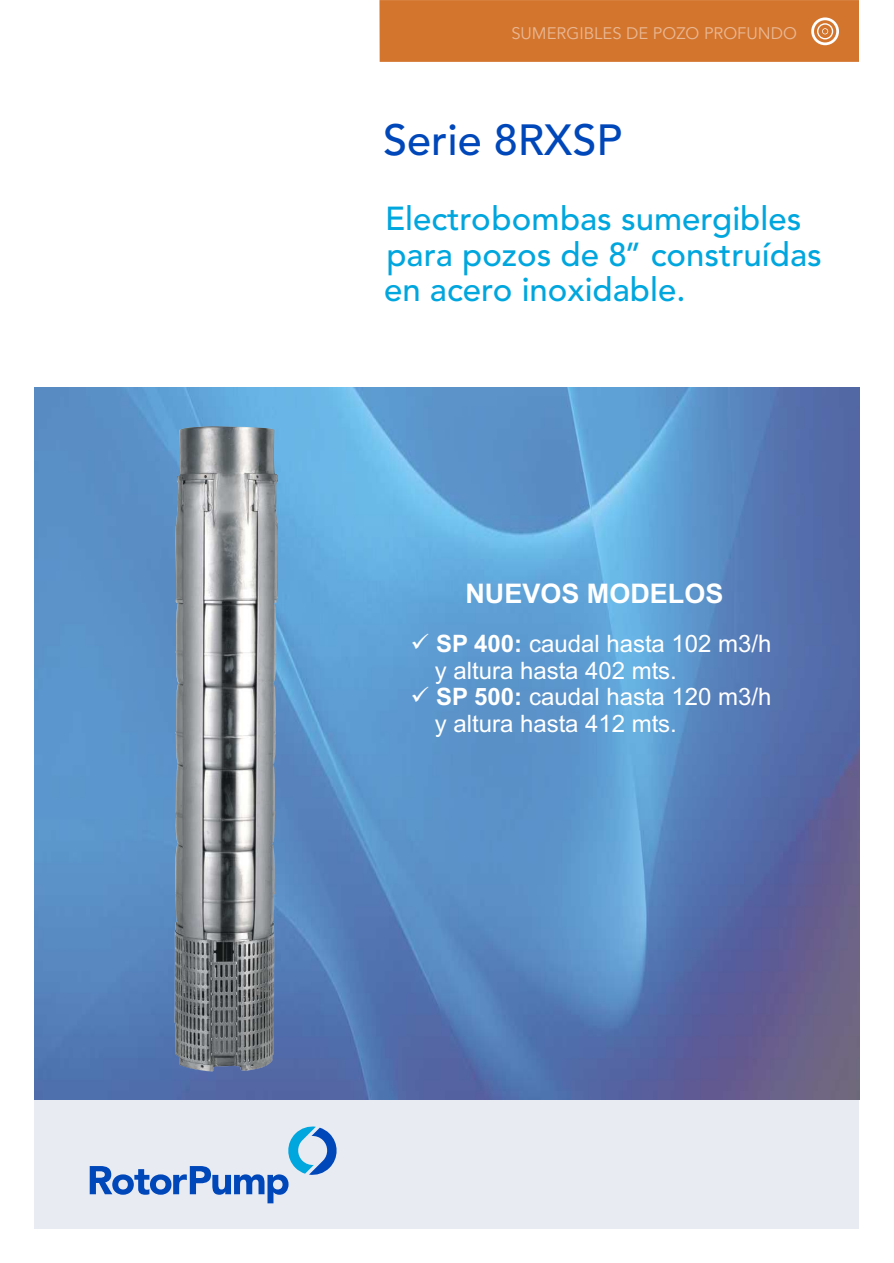
<style>
.page{position:relative;width:894px;height:1263px;background:#fff}
.page>*{position:absolute;margin:0;border:0;box-sizing:border-box;transform-origin:0 0}
.t1{font:500 43.35px "Avenir LT Std 65";color:#0047ba}
.t2{font:500 33px/35.4px "Avenir LT Std 65";color:#00a6de}
.t3{font:700 27px "Arial";color:#fff}
.t4{font:24px/26.8px "Arial";color:#fff}
.t5{font:16.65px "Avenir LT Std 45";color:#e8b894}
.s1{font-weight:700}
</style>
<div class="page">
<div style="left:34px;top:409px;width:825px;height:820px;background:#e8ebf2"></div>
<svg style="left:90px;top:1126px;width:247px;height:77px"></svg>
<img style="left:34px;top:388px;width:825px;height:711px">
<div style="left:379px;top:0;width:480px;height:62px;background:#d4752e"></div>
<svg style="left:811px;top:17px;width:28px;height:28px"></svg>
<img style="left:174px;top:426px;width:104px;height:645px">
<p class="t5" style="left:511px;top:26px;width:287px">SUMERGIBLES DE POZO PROFUNDO</p>
<h1 class="t1" style="left:383px;top:122px;width:240px">Serie 8RXSP</h1>
<h2 class="t2" style="left:384px;top:204px;width:439px">Electrobombas sumergibles para pozos de 8” construídas en acero inoxidable.</h2>
<p class="t3" style="left:465px;top:583px;width:260px">NUEVOS MODELOS</p>
<p class="t4" style="left:435px;top:632px;width:338px;text-indent:-24px">✓ <span class="s1">SP 400:</span> caudal hasta 102 m3/h y altura hasta 402 mts.</p>
<p class="t4" style="left:435px;top:686px;width:338px;text-indent:-24px">✓ <span class="s1">SP 500:</span> caudal hasta 120 m3/h y altura hasta 412 mts.</p>
</div>
